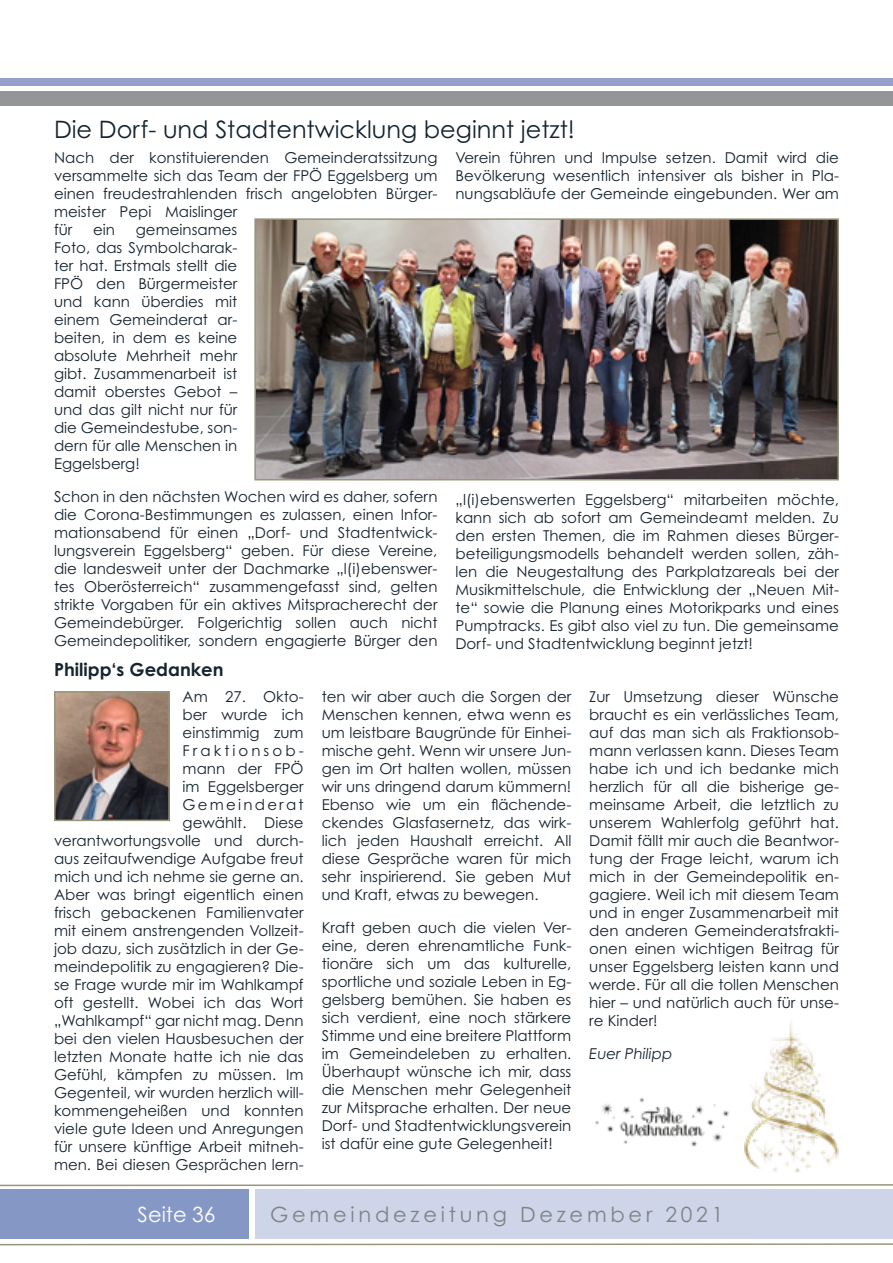
<style>
.page{position:relative;width:893px;height:1263px;background:#fff}
.page>*{position:absolute;margin:0;border:0;box-sizing:border-box;transform-origin:0 0}
.Überschrift_klein{font:24px "Century Gothic Pro";color:#16242e}
.t1{font:21px "Century Gothic Pro";letter-spacing:.18em;color:#808285}
.t2{font:21px "Century Gothic Pro";color:#fff}
.Überschrift_im_Text{font:700 18px "Century Gothic Pro";color:#16242e}
.Normaler_Text{font:15px/18px "Century Gothic Pro";color:#16242e;text-align:justify}
.Normaler_Text-2{font:italic 15px "Century Gothic Pro";color:#16242e}
</style>
<div class="page">
<svg style="left:0;top:1184px;width:893px;height:3px"></svg>
<svg style="left:0;top:1243px;width:893px;height:3px"></svg>
<div style="left:0;top:79px;width:893px;height:7px;background:#95a0cd"></div>
<div style="left:0;top:91px;width:893px;height:15px;background:#939598"></div>
<div style="left:255px;top:1190px;width:638px;height:49px;background:#ced5e8"></div>
<div style="left:0;top:1190px;width:249px;height:49px;background:#8597c5"></div>
<img style="left:744px;top:1021px;width:95px;height:152px">
<img style="left:595px;top:1097px;width:134px;height:50px">
<img style="left:57px;top:694px;width:110px;height:124px">
<div style="left:54px;top:691px;width:116px;height:130px;border:2px solid #97967c"></div>
<img style="left:257px;top:221px;width:579px;height:256px">
<div style="left:254px;top:218px;width:585px;height:262px;border:2px solid #97967c"></div>
<p class="Überschrift_klein" style="left:54px;top:114px;width:522px">Die Dorf- und Stadtentwicklung beginnt jetzt!</p>
<p class="Normaler_Text" style="left:54px;top:148px;width:385px;text-align:left">Nach der konstituierenden Gemeinderatssitzung versammelte sich das Team der FPÖ Eggelsberg um einen freudestrahlenden frisch angelobten Bürger&shy;meister Pepi Maislinger<br>für</p>
<p class="Normaler_Text" style="left:54px;top:220px;width:185px;text-indent:82px">gemeinsames Foto, das Symbolcharak&shy;ter hat. Erstmals stellt die FPÖ den Bürgermeister und kann überdies mit einem Gemeinderat ar&shy;beiten, in dem es keine absolute Mehrheit mehr gibt. Zusammenarbeit ist damit oberstes Gebot – und das gilt nicht nur für die Gemeindestube, son&shy;dern für alle Menschen in Eggelsberg!</p>
<p class="Normaler_Text" style="left:54px;top:487px;width:385px">Schon in den nächsten Wochen wird es daher, sofern die Corona-Bestimmungen es zulassen, einen Infor&shy;mationsabend für einen „Dorf- und Stadtentwick&shy;lungsverein Eggelsberg“ geben. Für diese Vereine, die landesweit unter der Dachmarke „l(i)ebenswer&shy;tes Oberösterreich“ zusammengefasst sind, gelten strikte Vorgaben für ein aktives Mitspracherecht der Gemeindebürger. Folgerichtig sollen auch nicht Gemeindepolitiker, sondern engagierte Bürger den</p>
<p class="Normaler_Text" style="left:93px;top:220px;width:23px">ein</p>
<p class="Normaler_Text" style="left:455px;top:148px;width:385px">Verein führen und Impulse setzen. Damit wird die Bevölkerung wesentlich intensiver als bisher in Pla&shy;nungsabläufe der Gemeinde eingebunden. Wer am</p>
<p class="Normaler_Text" style="left:455px;top:490px;width:385px">„l(i)ebenswerten Eggelsberg“ mitarbeiten möchte, kann sich ab sofort am Gemeindeamt melden. Zu den ersten Themen, die im Rahmen dieses Bürger&shy;beteiligungsmodells behandelt werden sollen, zäh&shy;len die Neugestaltung des Parkplatzareals bei der Musikmittelschule, die Entwicklung der „Neuen Mit&shy;te“ sowie die Planung eines Motorikparks und eines Pumptracks. Es gibt also viel zu tun. Die gemeinsame Dorf- und Stadtentwicklung beginnt jetzt!</p>
<p class="Überschrift_im_Text" style="left:54px;top:658px;width:171px">Philipp‘s Gedanken</p>
<p class="Normaler_Text" style="left:54px;top:688px;width:251px;text-align:right">Am 27. Okto-<br>ber wurde ich<br>einstimmig zum<br>Fraktionsob-<br>mann der FPÖ<br>im Eggelsberger<br>Gemeinderat<br>gewählt. Diese verantwortungsvolle und durch&shy;aus zeitaufwendige Aufgabe freut mich und ich nehme sie gerne an.<br>Aber was bringt eigentlich einen frisch gebackenen Familienvater mit einem anstrengenden Vollzeit&shy;job dazu, sich zusätzlich in der Ge&shy;meindepolitik zu engagieren? Die&shy;se Frage wurde mir im Wahlkampf oft gestellt. Wobei ich das Wort „Wahlkampf“ gar nicht mag. Denn bei den vielen Hausbesuchen der letzten Monate hatte ich nie das<br>Gefühl, kämpfen zu müssen. Im<br>Gegenteil, wir wurden herzlich will&shy;kommengeheißen und konnten viele gute Ideen und Anregungen für unsere künftige Arbeit mitneh&shy;men. Bei diesen Gesprächen lern-</p>
<p class="Normaler_Text" style="left:322px;top:688px;width:251px">ten wir aber auch die Sorgen der Menschen kennen, etwa wenn es um leistbare Baugründe für Einhei&shy;mische geht. Wenn wir unsere Jun&shy;gen im Ort halten wollen, müssen wir uns dringend darum kümmern!<br>Ebenso wie um ein flächende&shy;ckendes Glasfasernetz, das wirk&shy;lich jeden Haushalt erreicht. All diese Gespräche waren für mich sehr inspirierend. Sie geben Mut und Kraft, etwas zu bewegen.</p>
<p class="Normaler_Text" style="left:322px;top:919px;width:251px">Kraft geben auch die vielen Ver&shy;eine, deren ehrenamtliche Funk&shy;tionäre sich um das kulturelle, sportliche und soziale Leben in Eg&shy;gelsberg bemühen. Sie haben es sich verdient, eine noch stärkere Stimme und eine breitere Plattform im Gemeindeleben zu erhalten.<br>Überhaupt wünsche ich mir, dass die Menschen mehr Gelegenheit zur Mitsprache erhalten. Der neue Dorf- und Stadtentwicklungsverein ist dafür eine gute Gelegenheit!</p>
<p class="Normaler_Text" style="left:589px;top:688px;width:251px">Zur Umsetzung dieser Wünsche braucht es ein verlässliches Team, auf das man sich als Fraktionsob&shy;mann verlassen kann. Dieses Team habe ich und ich bedanke mich herzlich für all die bisherige ge&shy;meinsame Arbeit, die letztlich zu unserem Wahlerfolg geführt hat.<br>Damit fällt mir auch die Beantwor&shy;tung der Frage leicht, warum ich mich in der Gemeindepolitik en&shy;gagiere. Weil ich mit diesem Team und in enger Zusammenarbeit mit den anderen Gemeinderatsfrakti&shy;onen einen wichtigen Beitrag für unser Eggelsberg leisten kann und werde. Für all die tollen Menschen hier – und natürlich auch für unse&shy;re Kinder!</p>
<p class="Normaler_Text-2" style="left:589px;top:1045px;width:85px">Euer Philipp</p>
<h2 class="t2" style="left:138px;top:1202px;width:79px">Seite 36</h2>
<h2 class="t1" style="left:270px;top:1202px;width:455px">Gemeindezeitung Dezember 2021</h2>
</div>
